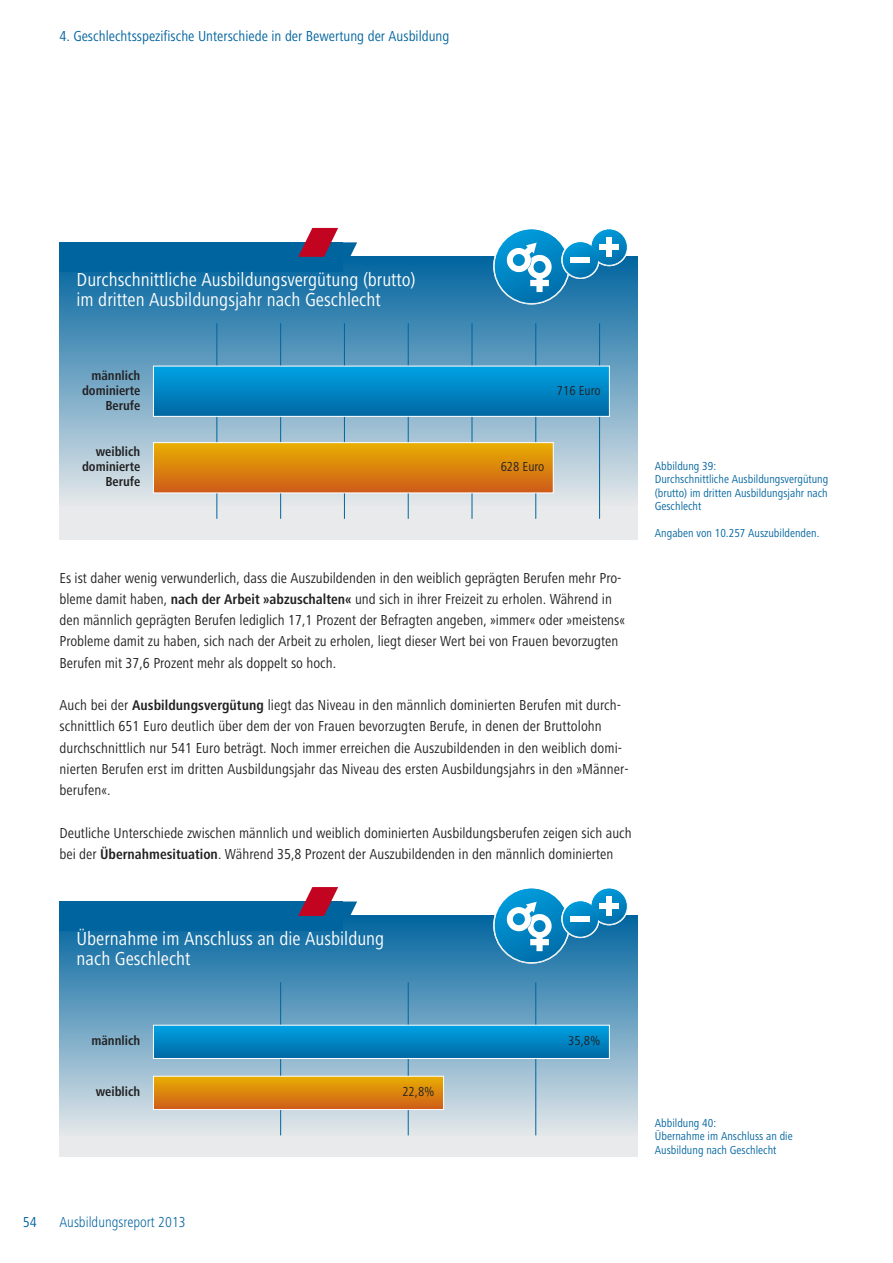
<style>
.page{position:relative;width:893px;height:1263px;background:#fff}
.page>*{position:absolute;margin:0;border:0;box-sizing:border-box;transform-origin:0 0}
.t1{font:condensed 19.5px/19.5px "Frutiger Next LT";color:#fff}
.t2{font:condensed 15px/21.3px "Frutiger Next LT";color:#222122}
.t3{font:condensed 15px "Frutiger Next LT";color:#00649f}
.t4{font:300 condensed 15px "Frutiger Next LT";color:#00649f}
.t5{font:700 condensed 13.5px/15px "Frutiger Next LT";color:#222122;text-align:right}
.t6{font:condensed 13.5px "Frutiger Next LT";color:#222122}
.t7{font:condensed 12px/13.5px "Frutiger Next LT";color:#00649f}
.s1{font-weight:700;font-size:14.55px}
</style>
<div class="page">
<div style="left:60px;top:480px;width:578px;height:60px;background:#e8eaeb"></div>
<div style="left:60px;top:257px;width:578px;height:248px;background:linear-gradient(to bottom,#02659f,#e3e7ea)"></div>
<div style="left:60px;top:242px;width:283px;height:30px;background:#00649f"></div>
<svg style="left:298px;top:228px;width:59px;height:43px"></svg>
<hr style="left:216px;top:323px;width:1px;height:196px;background:#00649f">
<hr style="left:280px;top:323px;width:1px;height:196px;background:#00649f">
<hr style="left:344px;top:323px;width:1px;height:196px;background:#00649f">
<hr style="left:408px;top:323px;width:1px;height:196px;background:#00649f">
<hr style="left:472px;top:323px;width:1px;height:196px;background:#00649f">
<hr style="left:535px;top:323px;width:1px;height:196px;background:#00649f">
<hr style="left:599px;top:323px;width:1px;height:196px;background:#00649f">
<div style="left:154px;top:366px;width:455px;height:50px;background:linear-gradient(to bottom,#00a3e4,#0069a4)"></div>
<div style="left:153px;top:366px;width:457px;height:51px;border:1px solid #fff"></div>
<div style="left:154px;top:443px;width:399px;height:49px;background:linear-gradient(to bottom,#e9af01,#ce5c1a)"></div>
<div style="left:153px;top:442px;width:401px;height:51px;border:1px solid #fff"></div>
<svg style="left:590px;top:228px;width:38px;height:38px"></svg>
<svg style="left:495px;top:230px;width:132px;height:73px"></svg>
<svg style="left:563px;top:242px;width:35px;height:35px"></svg>
<div style="left:571px;top:257px;width:19px;height:5px;background:#fff"></div>
<div style="left:60px;top:1114px;width:578px;height:43px;background:#e8eaeb"></div>
<div style="left:60px;top:916px;width:578px;height:219px;background:linear-gradient(to bottom,#02659f,#e3e7ea)"></div>
<div style="left:60px;top:901px;width:283px;height:30px;background:#00649f"></div>
<svg style="left:298px;top:887px;width:59px;height:43px"></svg>
<hr style="left:280px;top:982px;width:1px;height:153px;background:#00649f">
<hr style="left:408px;top:982px;width:1px;height:153px;background:#00649f">
<hr style="left:535px;top:982px;width:1px;height:153px;background:#00649f">
<svg style="left:155px;top:1027px;width:453px;height:30px;background:#0084c3"></svg>
<div style="left:153px;top:1025px;width:457px;height:34px;border:1px solid #fff"></div>
<svg style="left:155px;top:1078px;width:287px;height:30px;background:#db840d"></svg>
<div style="left:153px;top:1076px;width:291px;height:34px;border:1px solid #fff"></div>
<svg style="left:495px;top:889px;width:132px;height:73px"></svg>
<svg style="left:563px;top:901px;width:35px;height:35px"></svg>
<div style="left:571px;top:916px;width:19px;height:5px;background:#fff"></div>
<p class="t3" style="left:60px;top:31px;width:391px">4. Geschlechtsspezifische Unterschiede in der Bewertung der Ausbildung</p>
<h1 class="t1" style="left:77px;top:272px;width:341px">Durchschnittliche Ausbildungsvergütung (brutto) im dritten Ausbildungsjahr nach Geschlecht</h1>
<p class="t5" style="left:82px;top:369px;width:60px">männlich dominierte<br>Berufe</p>
<p class="t5" style="left:82px;top:446px;width:60px">weiblich dominierte<br>Berufe</p>
<p class="t6" style="left:557px;top:386px;width:45px">716 Euro</p>
<p class="t6" style="left:501px;top:462px;width:45px">628 Euro</p>
<p class="t2" style="left:60px;top:568px;width:567px">Es ist daher wenig verwunderlich, dass die Auszubildenden in den weiblich geprägten Berufen mehr Pro&shy;bleme damit haben, <span class="s1">nach der Arbeit »abzuschalten«</span> und sich in ihrer Freizeit zu erholen. Während in den männlich geprägten Berufen lediglich 17,1 Prozent der Befragten angeben, »immer« oder »meistens« Probleme damit zu haben, sich nach der Arbeit zu erholen, liegt dieser Wert bei von Frauen bevorzugten Berufen mit 37,6 Prozent mehr als doppelt so hoch.</p>
<p class="t2" style="left:60px;top:696px;width:571px">Auch bei der <span class="s1">Ausbildungsvergütung</span> liegt das Niveau in den männlich dominierten Berufen mit durch&shy;schnittlich 651 Euro deutlich über dem der von Frauen bevorzugten Berufe, in denen der Bruttolohn durchschnittlich nur 541 Euro beträgt. Noch immer erreichen die Auszubildenden in den weiblich domi&shy;nierten Berufen erst im dritten Ausbildungsjahr das Niveau des ersten Ausbildungsjahrs in den »Männer&shy;berufen«.</p>
<p class="t2" style="left:60px;top:824px;width:574px">Deutliche Unterschiede zwischen männlich und weiblich dominierten Ausbildungsberufen zeigen sich auch bei der <span class="s1">Übernahmesituation</span>. Während 35,8 Prozent der Auszubildenden in den männlich dominierten</p>
<p class="t7" style="left:655px;top:460px;width:175px">Abbildung 39:<br>Durchschnittliche Ausbildungsvergütung (brutto) im dritten Ausbildungsjahr nach<br>Geschlecht</p>
<p class="t7" style="left:655px;top:528px;width:166px">Angaben von 10.257 Auszubildenden.</p>
<h1 class="t1" style="left:77px;top:931px;width:309px">Übernahme im Anschluss an die Ausbildung nach Geschlecht</h1>
<p class="t5" style="left:91px;top:1035px;width:50px">männlich</p>
<p class="t6" style="left:568px;top:1036px;width:34px">35,8%</p>
<p class="t5" style="left:96px;top:1086px;width:46px">weiblich</p>
<p class="t6" style="left:402px;top:1087px;width:34px">22,8%</p>
<p class="t3" style="left:23px;top:1217px;width:15px">54</p>
<p class="t4" style="left:60px;top:1217px;width:128px">Ausbildungsreport 2013</p>
<p class="t7" style="left:655px;top:1117px;width:139px">Abbildung 40:<br>Übernahme im Anschluss an die<br>Ausbildung nach Geschlecht</p>
</div>
